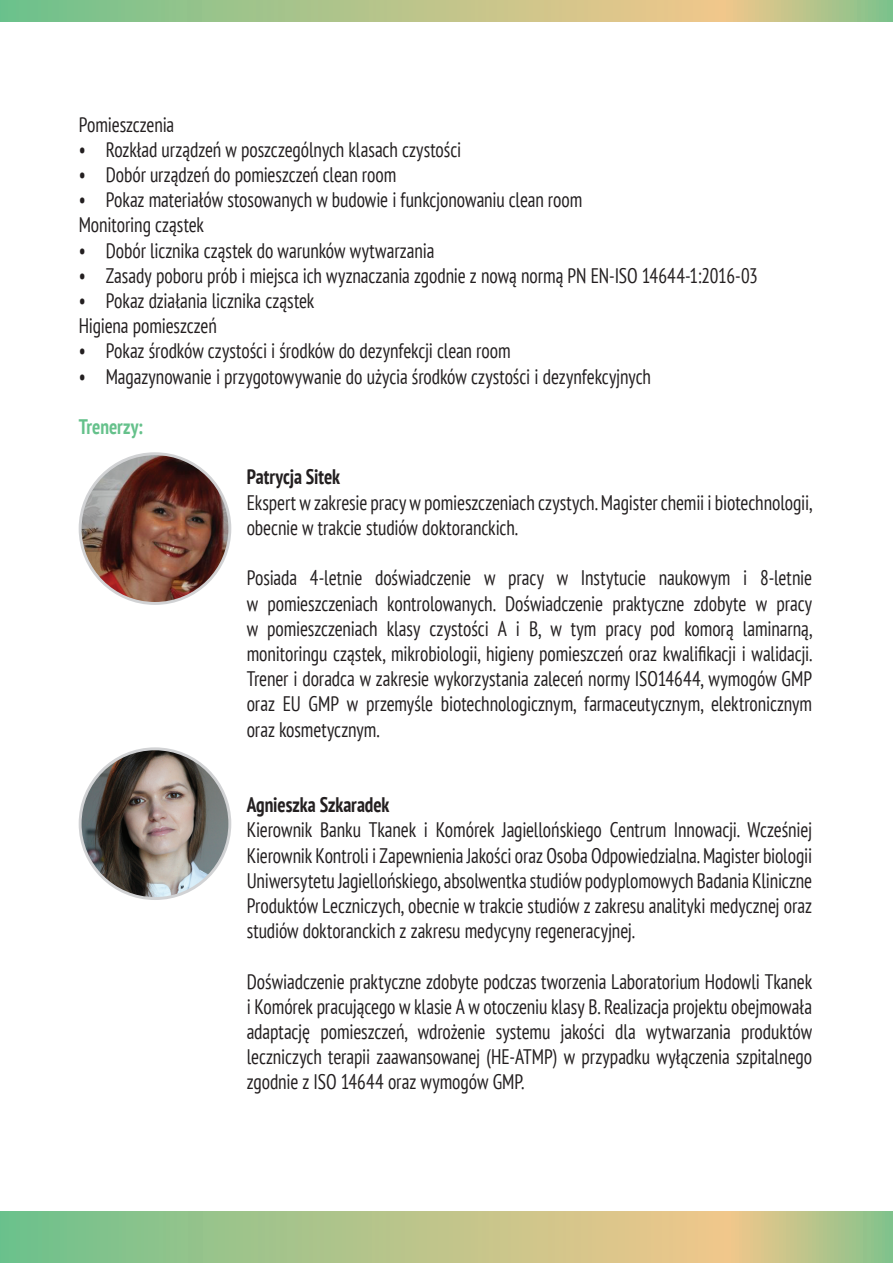
<style>
.page{position:relative;width:893px;height:1263px;background:#fff}
.page>*{position:absolute;margin:0;border:0;box-sizing:border-box;transform-origin:0 0}
.t1{font:condensed 21px/25.2px "PT Sans";letter-spacing:-.005em;color:#231f20;scale:.92 1}
.t2{font:700 condensed 21px "PT Sans";letter-spacing:-.005em;color:#231f20;scale:.92 1}
.t3{font:700 condensed 21px "PT Sans";color:#65c18b;scale:.92 1}
</style>
<div class="page">
<svg style="left:0;top:0;width:893px;height:21px;background:#b2c48b"></svg>
<svg style="left:0;top:1212px;width:893px;height:51px;background:#b2c48b"></svg>
<img style="left:80px;top:454px;width:150px;height:149px;border-radius:75px">
<div style="left:79px;top:452px;width:152px;height:153px;border:3px solid #d1d2d4;border-radius:50%"></div>
<img style="left:80px;top:749px;width:150px;height:149px;border-radius:75px">
<div style="left:79px;top:747px;width:152px;height:153px;border:3px solid #d1d2d4;border-radius:50%"></div>
<p class="t1" style="left:79px;top:111px;width:105px">Pomieszczenia</p>
<p class="t1" style="left:79px;top:136px;width:417px">• Rozkład urządzeń w poszczególnych klasach czystości</p>
<p class="t1" style="left:79px;top:162px;width:347px">• Dobór urządzeń do pomieszczeń clean room</p>
<p class="t1" style="left:79px;top:187px;width:549px">• Pokaz materiałów stosowanych w budowie i funkcjonowaniu clean room<br>Monitoring cząstek</p>
<p class="t1" style="left:79px;top:237px;width:388px">• Dobór licznika cząstek do warunków wytwarzania</p>
<p class="t1" style="left:79px;top:262px;width:740px">• Zasady poboru prób i miejsca ich wyznaczania zgodnie z nową normą PN EN-ISO 14644-1:2016-03</p>
<p class="t1" style="left:79px;top:288px;width:258px">• Pokaz działania licznika cząstek<br>Higiena pomieszczeń</p>
<p class="t1" style="left:79px;top:338px;width:471px">• Pokaz środków czystości i środków do dezynfekcji clean room</p>
<p class="t1" style="left:79px;top:363px;width:624px">• Magazynowanie i przygotowywanie do użycia środków czystości i dezynfekcyjnych</p>
<p class="t3" style="left:79px;top:413px;width:72px">Trenerzy:</p>
<p class="t2" style="left:247px;top:463px;width:103px">Patrycja Sitek</p>
<p class="t1" style="left:247px;top:489px;width:616px">Ekspert w zakresie pracy w pomieszczeniach czystych. Magister chemii i biotechnologii, obecnie w trakcie studiów doktoranckich.</p>
<p class="t1" style="left:247px;top:565px;width:616px;text-align:justify">Posiada 4-letnie doświadczenie w pracy w Instytucie naukowym i 8-letnie w pomieszczeniach kontrolowanych. Doświadczenie praktyczne zdobyte w pracy w pomieszczeniach klasy czystości A i B, w tym pracy pod komorą laminarną, monitoringu cząstek, mikrobiologii, higieny pomieszczeń oraz kwalifikacji i walidacji.<br>Trener i doradca w zakresie wykorzystania zaleceń normy ISO14644, wymogów GMP oraz EU GMP w przemyśle biotechnologicznym, farmaceutycznym, elektronicznym oraz kosmetycznym.</p>
<p class="t2" style="left:247px;top:791px;width:157px">Agnieszka Szkaradek</p>
<p class="t1" style="left:247px;top:817px;width:616px;text-align:justify">Kierownik Banku Tkanek i Komórek Jagiellońskiego Centrum Innowacji. Wcześniej Kierownik Kontroli i Zapewnienia Jakości oraz Osoba Odpowiedzialna. Magister biologii Uniwersytetu Jagiellońskiego, absolwentka studiów podyplomowych Badania Kliniczne Produktów Leczniczych, obecnie w trakcie studiów z zakresu analityki medycznej oraz studiów doktoranckich z zakresu medycyny regeneracyjnej.</p>
<p class="t1" style="left:247px;top:968px;width:616px;text-align:justify">Doświadczenie praktyczne zdobyte podczas tworzenia Laboratorium Hodowli Tkanek i Komórek pracującego w klasie A w otoczeniu klasy B. Realizacja projektu obejmowała adaptację pomieszczeń, wdrożenie systemu jakości dla wytwarzania produktów leczniczych terapii zaawansowanej (HE-ATMP) w przypadku wyłączenia szpitalnego zgodnie z ISO 14644 oraz wymogów GMP.</p>
</div>
